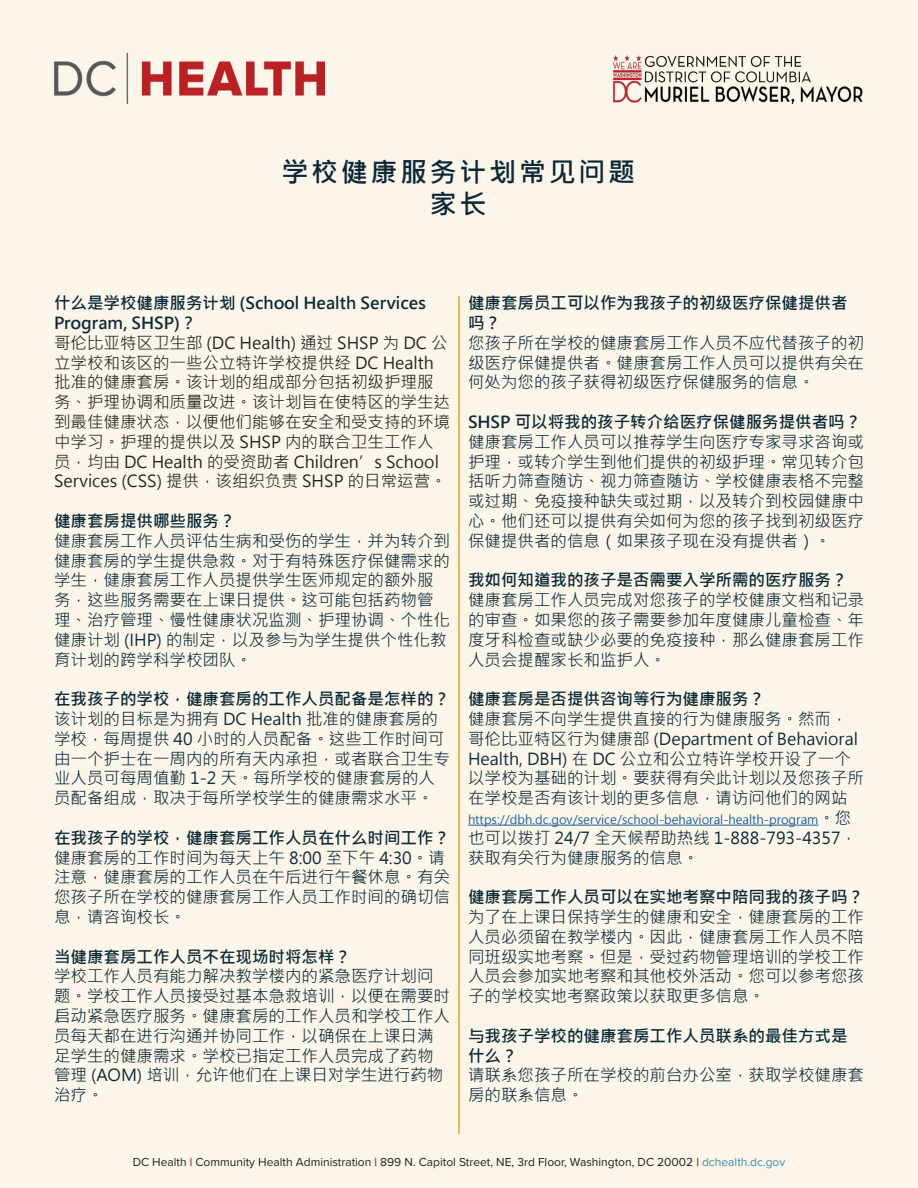
<style>
.page{position:relative;width:918px;height:1188px;background:#fbf6e9}
.page>*{position:absolute;margin:0;border:0;box-sizing:border-box;transform-origin:0 0}
.t1{font:700 27px "Microsoft Jheng Hei";letter-spacing:.1em;color:#0a2938}
.t2{font:16.5px/19.8px "Microsoft Jheng Hei";color:#0a2938}
.t3{font:16.5px/19.8px "Microsoft Jheng Hei";color:#231f20}
.t4{font:700 16.5px/19.8px "Microsoft Jheng Hei";color:#0a2938}
.t5{font:12px "Proxima Nova";color:#231f20}
.t6{font:12px "Microsoft Jheng Hei";color:#175d9e}
.s1{font-weight:700}
.s2{font-size:16.5px;color:#0a2938}
.s3{font-weight:700;color:#be2126}
.s4{color:#3890af}
</style>
<div class="page">
<hr style="left:468px;top:825px;width:350px;height:1px;background:#175d9e">
<img style="left:54px;top:54px;width:271px;height:49px">
<hr style="left:458px;top:296px;width:2px;height:838px;background:#dcab26">
<img style="left:613px;top:55px;width:250px;height:48px">
<p class="t1" style="left:281px;top:155px;width:355px">学校健康服务计划常见问题</p>
<p class="t1" style="left:430px;top:187px;width:58px">家长</p>
<p class="t4" style="left:54px;top:293px;width:373px">什么是学校健康服务计划 (School Health Services<br>Program, SHSP)？</p>
<p class="t3" style="left:54px;top:333px;width:397px">哥伦比亚特区卫生部 (DC Health) 通过 SHSP 为 DC 公立学校和该区的一些公立特许学校提供经 DC Health批准的健康套房。该计划的组成部分包括初级护理服务、护理协调和质量改进。该计划旨在使特区的学生达到最佳健康状态，以便他们能够在安全和受支持的环境中学习。护理的提供以及 SHSP 内的联合卫生工作人员，均由 DC Health 的受资助者 Children’s School<br>Services (CSS) 提供，该组织负责 SHSP 的日常运营。</p>
<p class="t4" style="left:54px;top:511px;width:183px">健康套房提供哪些服务？</p>
<p class="t2" style="left:54px;top:531px;width:397px">健康套房工作人员评估生病和受伤的学生，并为转介到健康套房的学生提供急救。对于有特殊医疗保健需求的学生，健康套房工作人员提供学生医师规定的额外服务，这些服务需要在上课日提供。这可能包括药物管理、治疗管理、慢性健康状况监测、护理协调、个性化健康计划 (IHP) 的制定，以及参与为学生提供个性化教育计划的跨学科学校团队。</p>
<p class="t2" style="left:54px;top:689px;width:397px"><span class="s1">在我孩子的学校，健康套房的工作人员配备是怎样的？</span>该计划的目标是为拥有 DC Health 批准的健康套房的学校，每周提供 40 小时的人员配备。这些工作时间可由一个护士在一周内的所有天内承担，或者联合卫生专业人员可每周值勤 1-2 天。每所学校的健康套房的人员配备组成，取决于每所学校学生的健康需求水平。</p>
<p class="t2" style="left:54px;top:828px;width:397px"><span class="s1">在我孩子的学校，健康套房工作人员在什么时间工作？</span>健康套房的工作时间为每天上午 8:00 至下午 4:30。请注意，健康套房的工作人员在午后进行午餐休息。有关您孩子所在学校的健康套房工作人员工作时间的确切信息，请咨询校长。</p>
<p class="t4" style="left:54px;top:947px;width:298px">当健康套房工作人员不在现场时将怎样？</p>
<p class="t2" style="left:54px;top:967px;width:397px">学校工作人员有能力解决教学楼内的紧急医疗计划问题。学校工作人员接受过基本急救培训，以便在需要时启动紧急医疗服务。健康套房的工作人员和学校工作人员每天都在进行沟通并协同工作，以确保在上课日满足学生的健康需求。学校已指定工作人员完成了药物管理 (AOM) 培训，允许他们在上课日对学生进行药物治疗。</p>
<p class="t4" style="left:468px;top:293px;width:381px">健康套房员工可以作为我孩子的初级医疗保健提供者吗？</p>
<p class="t2" style="left:468px;top:333px;width:397px;text-align:justify">您孩子所在学校的健康套房工作人员不应代替孩子的初级医疗保健提供者。健康套房工作人员可以提供有关在何处为您的孩子获得初级医疗保健服务的信息。</p>
<p class="t4" style="left:468px;top:412px;width:395px">SHSP 可以将我的孩子转介给医疗保健服务提供者吗？</p>
<p class="t2" style="left:468px;top:432px;width:397px;text-align:justify">健康套房工作人员可以推荐学生向医疗专家寻求咨询或护理，或转介学生到他们提供的初级护理。常见转介包括听力筛查随访、视力筛查随访、学校健康表格不完整或过期、免疫接种缺失或过期，以及转介到校园健康中心。他们还可以提供有关如何为您的孩子找到初级医疗保健提供者的信息（如果孩子现在没有提供者）。</p>
<p class="t2" style="left:468px;top:571px;width:397px"><span class="s1">我如何知道我的孩子是否需要入学所需的医疗服务？</span>健康套房工作人员完成对您孩子的学校健康文档和记录的审查。如果您的孩子需要参加年度健康儿童检查、年度牙科检查或缺少必要的免疫接种，那么健康套房工作人员会提醒家长和监护人。</p>
<p class="t4" style="left:468px;top:689px;width:298px">健康套房是否提供咨询等行为健康服务？</p>
<p class="t2" style="left:468px;top:709px;width:397px">健康套房不向学生提供直接的行为健康服务。然而，哥伦比亚特区行为健康部 (Department of Behavioral<br>Health, DBH) 在 DC 公立和公立特许学校开设了一个以学校为基础的计划。要获得有关此计划以及您孩子所在学校是否有该计划的更多信息，请访问他们的网站</p>
<p class="t6" style="left:468px;top:812px;width:385px">https://dbh.dc.gov/service/school-behavioral-health-program<span class="s2">。您</span></p>
<p class="t2" style="left:468px;top:828px;width:391px">也可以拨打 24/7 全天候帮助热线 1-888-793-4357，获取有关行为健康服务的信息。</p>
<p class="t4" style="left:468px;top:887px;width:397px">健康套房工作人员可以在实地考察中陪同我的孩子吗？</p>
<p class="t2" style="left:468px;top:907px;width:397px;text-align:justify">为了在上课日保持学生的健康和安全，健康套房的工作人员必须留在教学楼内。因此，健康套房工作人员不陪同班级实地考察。但是，受过药物管理培训的学校工作人员会参加实地考察和其他校外活动。您可以参考您孩子的学校实地考察政策以获取更多信息。</p>
<p class="t4" style="left:468px;top:1026px;width:381px">与我孩子学校的健康套房工作人员联系的最佳方式是什么？</p>
<p class="t2" style="left:468px;top:1066px;width:397px">请联系您孩子所在学校的前台办公室，获取学校健康套房的联系信息。</p>
<p class="t5" style="left:133px;top:1153px;width:654px">DC Health <span class="s3">|</span> Community Health Administration <span class="s3">|</span> 899 N. Capitol Street, NE, 3rd Floor, Washington, DC 20002 <span class="s3">|</span> <span class="s4">dchealth.dc.gov</span></p>
</div>
